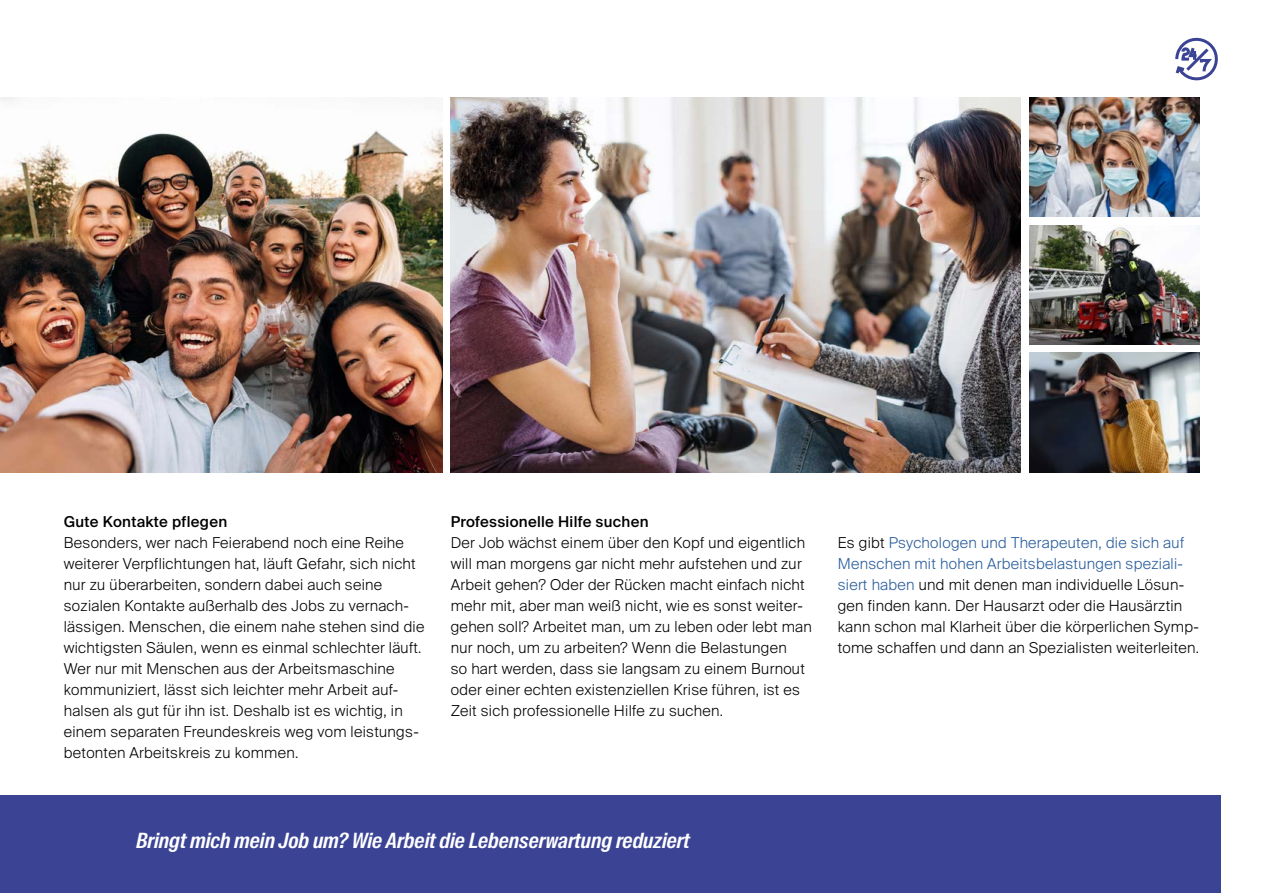
<style>
.page{position:relative;width:1263px;height:893px;background:#fff}
.page>*{position:absolute;margin:0;border:0;box-sizing:border-box;transform-origin:0 0}
.t1{font:italic 600 21px "Suisse Intl Cond";color:#fff}
.t2{font:300 15px/21px "Suisse Intl";letter-spacing:.02em;color:#000}
.t3{font:500 15px "Suisse Intl";letter-spacing:.02em;color:#000}
.s1{color:#275b9b}
</style>
<div class="page">
<div style="left:0;top:795px;width:1220px;height:98px;background:#3b4395"></div>
<img style="left:0;top:98px;width:442px;height:374px">
<img style="left:451px;top:98px;width:569px;height:374px">
<img style="left:1029px;top:98px;width:170px;height:119px">
<img style="left:1029px;top:225px;width:170px;height:119px">
<img style="left:1029px;top:353px;width:170px;height:119px">
<svg style="left:1175px;top:37px;width:43px;height:44px"></svg>
<p class="t3" style="left:64px;top:513px;width:165px">Gute Kontakte pflegen</p>
<p class="t2" style="left:64px;top:532px;width:362px">Besonders, wer nach Feierabend noch eine Reihe weiterer Verpflichtungen hat, läuft Gefahr, sich nicht nur zu überarbeiten, sondern dabei auch seine sozialen Kontakte außerhalb des Jobs zu vernach&shy;lässigen. Menschen, die einem nahe stehen sind die wichtigsten Säulen, wenn es einmal schlechter läuft.<br>Wer nur mit Menschen aus der Arbeitsmaschine kommuniziert, lässt sich leichter mehr Arbeit auf&shy;halsen als gut für ihn ist. Deshalb ist es wichtig, in einem separaten Freundeskreis weg vom leistungs&shy;betonten Arbeitskreis zu kommen.</p>
<p class="t2" style="left:838px;top:532px;width:363px">Es gibt <span class="s1">Psychologen und Therapeuten, die sich auf Menschen mit hohen Arbeitsbelastungen speziali&shy;siert haben</span> und mit denen man individuelle Lösun&shy;gen finden kann. Der Hausarzt oder die Hausärztin kann schon mal Klarheit über die körperlichen Symp&shy;tome schaffen und dann an Spezialisten weiterleiten.</p>
<p class="t3" style="left:451px;top:513px;width:199px">Professionelle Hilfe suchen</p>
<p class="t2" style="left:451px;top:532px;width:363px">Der Job wächst einem über den Kopf und eigentlich will man morgens gar nicht mehr aufstehen und zur Arbeit gehen? Oder der Rücken macht einfach nicht mehr mit, aber man weiß nicht, wie es sonst weiter&shy;gehen soll? Arbeitet man, um zu leben oder lebt man nur noch, um zu arbeiten? Wenn die Belastungen<br>so hart werden, dass sie langsam zu einem Burnout oder einer echten existenziellen Krise führen, ist es Zeit sich professionelle Hilfe zu suchen.</p>
<h1 class="t1" style="left:136px;top:828px;width:555px">Bringt mich mein Job um? Wie Arbeit die Lebenserwartung reduziert</h1>
</div>
